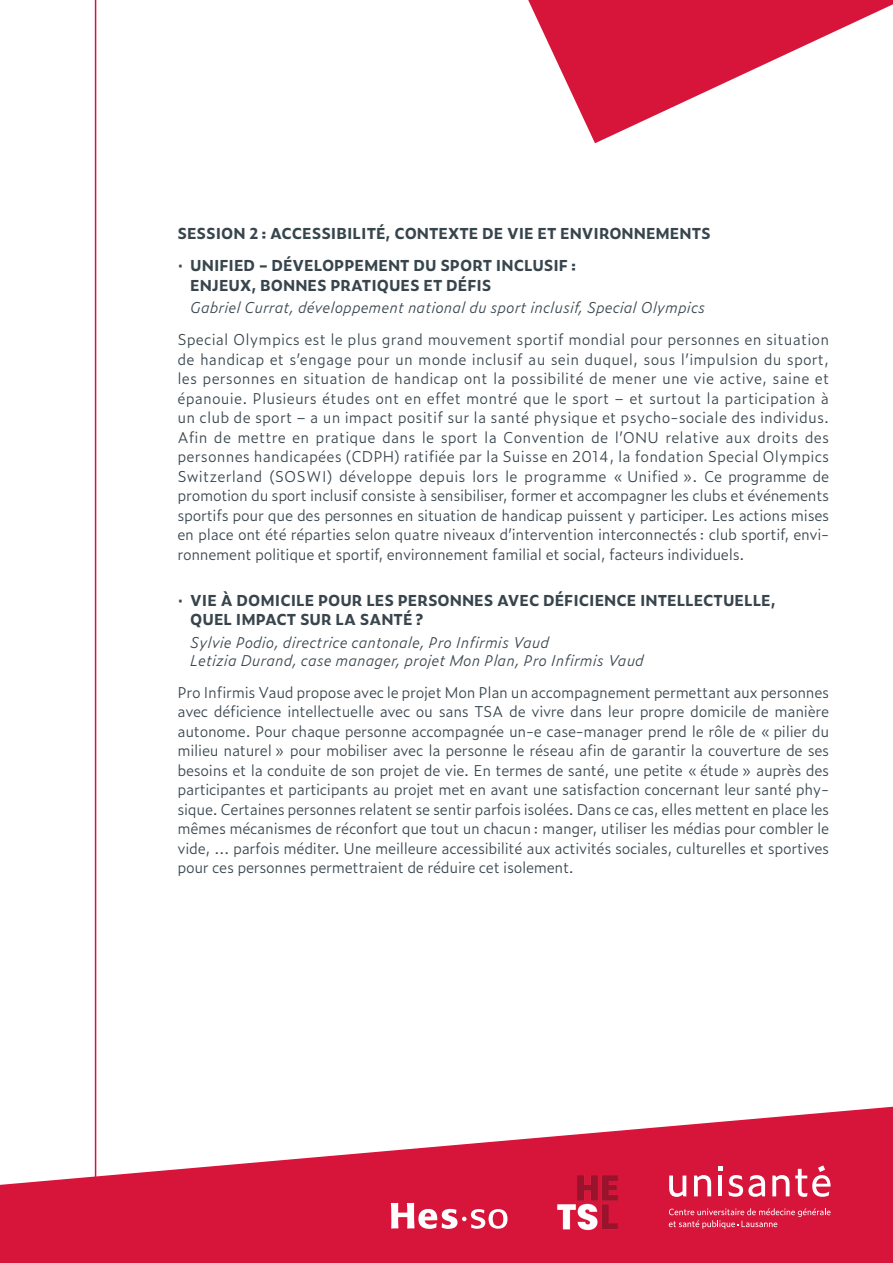
<style>
.page{position:relative;width:893px;height:1263px;background:#fff}
.page>*{position:absolute;margin:0;border:0;box-sizing:border-box;transform-origin:0 0}
.t1{font:300 15px/19.5px "Zeitung Pro";letter-spacing:-.02em;color:#38454d;text-align:justify}
.t2{font:700 15px/19.5px "Zeitung Pro";color:#38454d}
.t3{font:italic 300 15px/18px "Zeitung Pro";color:#38454d}
.s1{font-weight:300}
</style>
<div class="page">
<svg style="left:94px;top:419px;width:3px;height:40px"></svg>
<svg style="left:528px;top:0;width:365px;height:143px;fill:#d71439"></svg>
<hr style="left:95px;top:0;width:1px;height:1205px;background:#d71439">
<svg style="left:0;top:1107px;width:893px;height:156px;fill:#d71439"></svg>
<svg style="left:669px;top:1175px;width:17px;height:22px"></svg>
<svg style="left:694px;top:1175px;width:17px;height:21px"></svg>
<svg style="left:772px;top:1175px;width:17px;height:21px"></svg>
<svg style="left:795px;top:1165px;width:36px;height:32px"></svg>
<svg style="left:669px;top:1208px;width:162px;height:21px;background:#dc3555"></svg>
<svg style="left:718px;top:1166px;width:47px;height:31px"></svg>
<svg style="left:391px;top:1203px;width:116px;height:26px"></svg>
<img style="left:547px;top:1164px;width:81px;height:77px">
<p class="t2" style="left:178px;top:223px;width:535px">SESSION 2 : ACCESSIBILITÉ, CONTEXTE DE VIE ET ENVIRONNEMENTS</p>
<p class="t2" style="left:190px;top:255px;width:387px;text-indent:-13px"><span class="s1">•</span> UNIFIED – DÉVELOPPEMENT DU SPORT INCLUSIF :<br>ENJEUX, BONNES PRATIQUES ET DÉFIS</p>
<p class="t3" style="left:190px;top:298px;width:516px">Gabriel Currat, développement national du sport inclusif, Special Olympics</p>
<p class="t1" style="left:178px;top:330px;width:653px">Special Olympics est le plus grand mouvement sportif mondial pour personnes en situation de handicap et s’engage pour un monde inclusif au sein duquel, sous l’impulsion du sport, les personnes en situation de handicap ont la possibilité de mener une vie active, saine et épanouie. Plusieurs études ont en effet montré que le sport – et surtout la participation à un club de sport – a un impact positif sur la santé physique et psycho-sociale des individus.<br>Afin de mettre en pratique dans le sport la Convention de l’ONU relative aux droits des personnes handicapées (CDPH) ratifiée par la Suisse en 2014, la fondation Special Olympics Switzerland (SOSWI) développe depuis lors le programme « Unified ». Ce programme de promotion du sport inclusif consiste à sensibiliser, former et accompagner les clubs et événements sportifs pour que des personnes en situation de handicap puissent y participer. Les actions mises en place ont été réparties selon quatre niveaux d’intervention interconnectés : club sportif, envi&shy;ronnement politique et sportif, environnement familial et social, facteurs individuels.</p>
<p class="t2" style="left:190px;top:590px;width:587px;text-indent:-13px"><span class="s1">•</span> VIE À DOMICILE POUR LES PERSONNES AVEC DÉFICIENCE INTELLECTUELLE,<br>QUEL IMPACT SUR LA SANTÉ ?</p>
<p class="t3" style="left:190px;top:632px;width:455px">Sylvie Podio, directrice cantonale, Pro Infirmis Vaud<br>Letizia Durand, case manager, projet Mon Plan, Pro Infirmis Vaud</p>
<p class="t1" style="left:178px;top:682px;width:653px">Pro Infirmis Vaud propose avec le projet Mon Plan un accompagnement permettant aux personnes avec déficience intellectuelle avec ou sans TSA de vivre dans leur propre domicile de manière autonome. Pour chaque personne accompagnée un-e case-manager prend le rôle de « pilier du milieu naturel » pour mobiliser avec la personne le réseau afin de garantir la couverture de ses besoins et la conduite de son projet de vie. En termes de santé, une petite « étude » auprès des participantes et participants au projet met en avant une satisfaction concernant leur santé phy&shy;sique. Certaines personnes relatent se sentir parfois isolées. Dans ce cas, elles mettent en place les mêmes mécanismes de réconfort que tout un chacun : manger, utiliser les médias pour combler le vide, … parfois méditer. Une meilleure accessibilité aux activités sociales, culturelles et sportives pour ces personnes permettraient de réduire cet isolement.</p>
</div>
